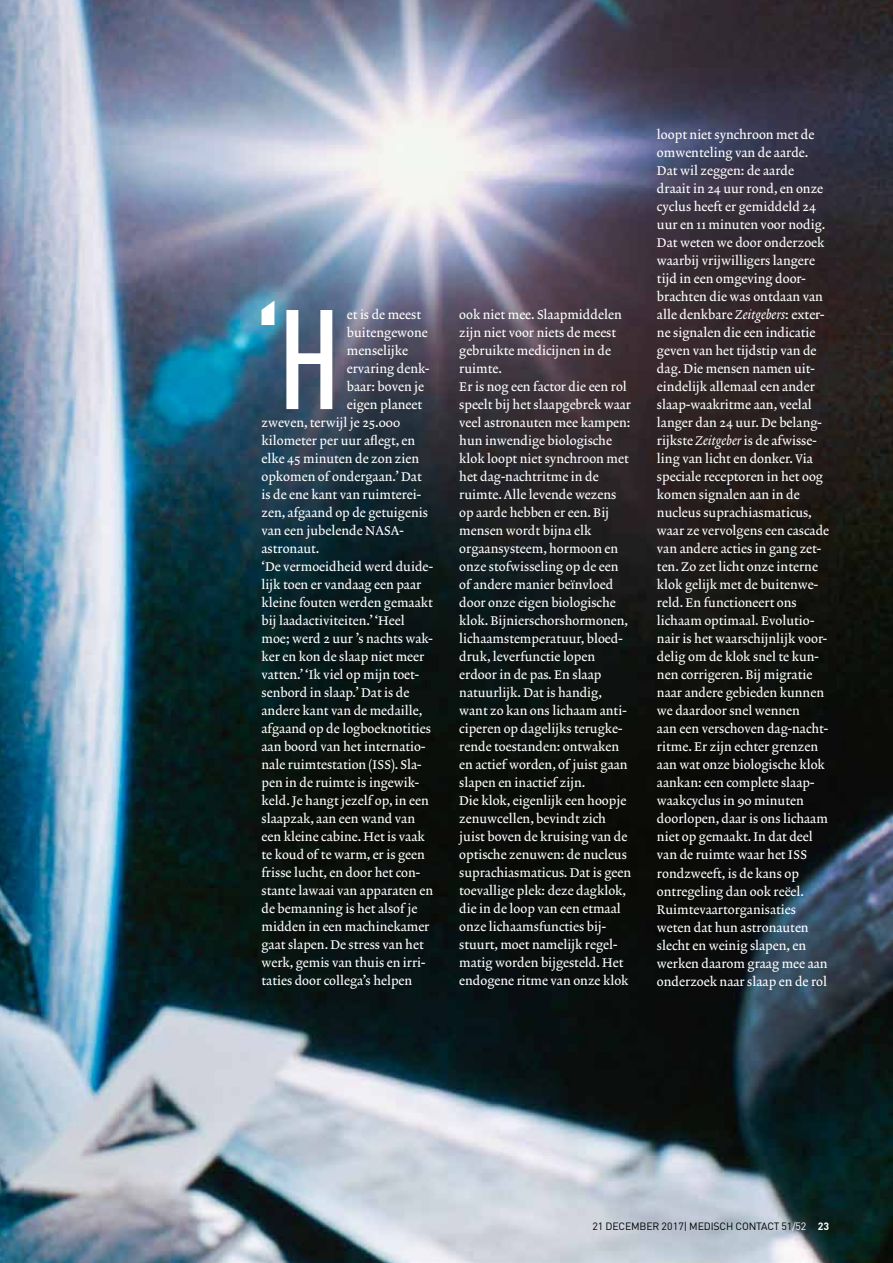
<style>
.page{position:relative;width:893px;height:1263px;background:#fff}
.page>*{position:absolute;margin:0;border:0;box-sizing:border-box;transform-origin:0 0}
.t1{font:500 condensed 139.2px "DINOT";color:#fff}
.t2{font:12.75px/18px "Lexicon No 2 Roman A";color:#fff}
.t3{font:10.5px "DINOT";letter-spacing:-.015em;color:#000}
.s1{font-family:"Lexicon No 2 Italic A"}
.s2{color:#fff}
.s3{font-weight:700;color:#fff}
.s4{font-weight:700}
</style>
<div class="page">
<img style="left:0;top:0;width:893px;height:1263px">
<h1 class="t1" style="left:254px;top:277px;width:89px">‘H</h1>
<p class="t2" style="left:347px;top:306px;width:76px">et is de meest</p>
<p class="t2" style="left:347px;top:324px;width:83px">buitengewone</p>
<p class="t2" style="left:347px;top:342px;width:63px">menselijke</p>
<p class="t2" style="left:347px;top:360px;width:84px">ervaring denk-</p>
<p class="t2" style="left:347px;top:378px;width:79px">baar: boven je</p>
<p class="t2" style="left:347px;top:396px;width:77px">eigen planeet</p>
<p class="t2" style="left:262px;top:414px;width:140px">zweven, terwijl je 25.000</p>
<p class="t2" style="left:262px;top:432px;width:155px">kilometer per uur aflegt, en</p>
<p class="t2" style="left:262px;top:450px;width:159px">elke 45 minuten de zon zien</p>
<p class="t2" style="left:262px;top:468px;width:162px">opkomen of ondergaan.’ Dat</p>
<p class="t2" style="left:262px;top:486px;width:161px">is de ene kant van ruimterei-</p>
<p class="t2" style="left:262px;top:504px;width:168px">zen, afgaand op de getuigenis</p>
<p class="t2" style="left:262px;top:522px;width:144px">van een jubelende NASA-</p>
<p class="t2" style="left:262px;top:540px;width:59px">astronaut.</p>
<p class="t2" style="left:262px;top:558px;width:173px">‘De vermoeidheid werd duide-</p>
<p class="t2" style="left:262px;top:576px;width:161px">lijk toen er vandaag een paar</p>
<p class="t2" style="left:262px;top:594px;width:173px">kleine fouten werden gemaakt</p>
<p class="t2" style="left:262px;top:612px;width:145px">bij laadactiviteiten.’ ‘Heel</p>
<p class="t2" style="left:262px;top:630px;width:173px">moe; werd 2 uur ’s nachts wak-</p>
<p class="t2" style="left:262px;top:648px;width:164px">ker en kon de slaap niet meer</p>
<p class="t2" style="left:262px;top:666px;width:159px">vatten.’ ‘Ik viel op mijn toet-</p>
<p class="t2" style="left:262px;top:684px;width:149px">senbord in slaap.’ Dat is de</p>
<p class="t2" style="left:262px;top:702px;width:162px">andere kant van de medaille,</p>
<p class="t2" style="left:262px;top:720px;width:171px">afgaand op de logboeknotities</p>
<p class="t2" style="left:262px;top:738px;width:166px">aan boord van het internatio-</p>
<p class="t2" style="left:262px;top:756px;width:161px">nale ruimtestation (ISS). Sla-</p>
<p class="t2" style="left:262px;top:774px;width:159px">pen in de ruimte is ingewik-</p>
<p class="t2" style="left:262px;top:792px;width:169px">keld. Je hangt jezelf op, in een</p>
<p class="t2" style="left:262px;top:810px;width:155px">slaapzak, aan een wand van</p>
<p class="t2" style="left:262px;top:828px;width:165px">een kleine cabine. Het is vaak</p>
<p class="t2" style="left:262px;top:846px;width:165px">te koud of te warm, er is geen</p>
<p class="t2" style="left:262px;top:864px;width:160px">frisse lucht, en door het con-</p>
<p class="t2" style="left:262px;top:882px;width:173px">stante lawaai van apparaten en</p>
<p class="t2" style="left:262px;top:900px;width:157px">de bemanning is het alsof je</p>
<p class="t2" style="left:262px;top:918px;width:169px">midden in een machinekamer</p>
<p class="t2" style="left:262px;top:936px;width:164px">gaat slapen. De stress van het</p>
<p class="t2" style="left:262px;top:954px;width:166px">werk, gemis van thuis en irri-</p>
<p class="t2" style="left:262px;top:972px;width:152px">taties door collega’s helpen</p>
<p class="t2" style="left:459px;top:306px;width:174px">ook niet mee. Slaapmiddelen zijn niet voor niets de meest gebruikte medicijnen in de ruimte.<br>Er is nog een factor die een rol speelt bij het slaapgebrek waar veel astronauten mee kampen: hun inwendige biologische klok loopt niet synchroon met het dag-nachtritme in de ruimte. Alle levende wezens op aarde hebben er een. Bij mensen wordt bijna elk orgaansysteem, hormoon en onze stofwisseling op de een of andere manier beïnvloed door onze eigen biologische klok. Bijnierschorshormonen, lichaamstemperatuur, bloed&shy;druk, leverfunctie lopen erdoor in de pas. En slaap natuurlijk. Dat is handig, want zo kan ons lichaam anti&shy;ciperen op dagelijks terugke&shy;rende toestanden: ontwaken en actief worden, of juist gaan slapen en inactief zijn.<br>Die klok, eigenlijk een hoopje zenuwcellen, bevindt zich juist boven de kruising van de optische zenuwen: de nucleus suprachiasmaticus. Dat is geen toevallige plek: deze dagklok, die in de loop van een etmaal onze lichaamsfuncties bij&shy;stuurt, moet namelijk regel&shy;matig worden bijgesteld. Het endogene ritme van onze klok</p>
<p class="t2" style="left:657px;top:126px;width:174px">loopt niet synchroon met de omwenteling van de aarde.<br>Dat wil zeggen: de aarde draait in 24 uur rond, en onze cyclus heeft er gemiddeld 24 uur en 11 minuten voor nodig.<br>Dat weten we door onderzoek waarbij vrijwilligers langere tijd in een omgeving door&shy;brachten die was ontdaan van alle denkbare <span class="s1">Zeitgebers</span>: exter&shy;ne signalen die een indicatie geven van het tijdstip van de dag. Die mensen namen uit&shy;eindelijk allemaal een ander slaap-waakritme aan, veelal langer dan 24 uur. De belang&shy;rijkste <span class="s1">Zeitgeber</span> is de afwisse&shy;ling van licht en donker. Via speciale receptoren in het oog komen signalen aan in de nucleus suprachiasmaticus, waar ze vervolgens een cascade van andere acties in gang zet&shy;ten. Zo zet licht onze interne klok gelijk met de buitenwe&shy;reld. En functioneert ons lichaam optimaal. Evolutio&shy;nair is het waarschijnlijk voor&shy;delig om de klok snel te kun&shy;nen corrigeren. Bij migratie naar andere gebieden kunnen we daardoor snel wennen<br>aan een verschoven dag-nacht&shy;ritme. Er zijn echter grenzen aan wat onze biologische klok aankan: een complete slaap&shy;waakcyclus in 90 minuten doorlopen, daar is ons lichaam niet op gemaakt. In dat deel van de ruimte waar het ISS rondzweeft, is de kans op ontregeling dan ook reëel.<br>Ruimtevaartorganisaties weten dat hun astronauten slecht en weinig slapen, en werken daarom graag mee aan onderzoek naar slaap en de rol</p>
<p class="t3" style="left:593px;top:1219px;width:238px">21 DECEMBER 2017| MEDISCH CONTACT 51<span class="s2">/52</span> <span class="s3">23</span></p>
<p class="t3" style="left:594px;top:1223px;width:237px">21 DECEMBER 2017 | MEDISCH CONTACT 51/52 <span class="s4">23</span></p>
</div>
